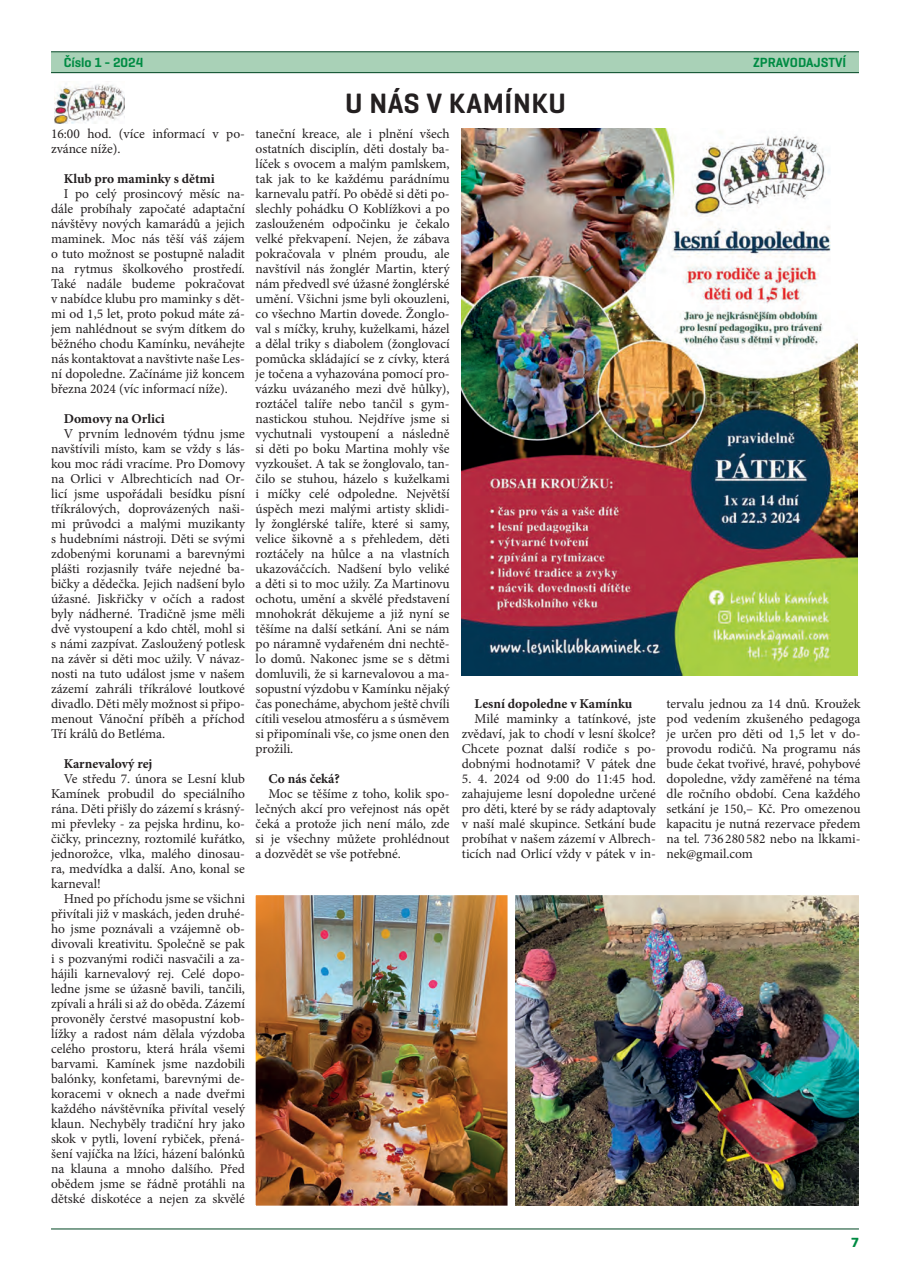
<style>
.page{position:relative;width:910px;height:1280px;background:#fff}
.page>*{position:absolute;margin:0;border:0;box-sizing:border-box;transform-origin:0 0}
.Nadpis{font:600 28.5px "Geogrotesque";letter-spacing:.02em;color:#231f20}
.text_zpravodaj{font:13.5px/15px "Minion Pro";color:#231f20;text-align:justify}
.text_zpravodaj-2{font:700 13.5px "Minion Pro";color:#231f20}
.Stránkování{font:600 13.5px "Geogrotesque";color:#008b43}
.Stránkování-2{font:700 13.5px "Geogrotesque";color:#008b43}
</style>
<div class="page">
<div style="left:51px;top:52px;width:808px;height:21px;background:#a9d1b7"></div>
<hr style="left:51px;top:72px;width:808px;height:1px;background:#004623">
<hr style="left:51px;top:51px;width:808px;height:1px;background:#004623">
<hr style="left:51px;top:1229px;width:808px;height:1px;background:#004623">
<img style="left:55px;top:83px;width:69px;height:40px">
<img style="left:255px;top:895px;width:249px;height:311px">
<img style="left:504px;top:895px;width:355px;height:311px">
<img style="left:462px;top:129px;width:395px;height:546px">
<p class="Stránkování" style="left:64px;top:54px;width:81px">Číslo 1 - 2024</p>
<p class="Stránkování" style="left:753px;top:54px;width:95px">ZPRAVODAJSTVÍ</p>
<p class="text_zpravodaj" style="left:51px;top:127px;width:195px">16:00 hod. (více informací v po&shy;zvánce níže).</p>
<p class="text_zpravodaj-2" style="left:64px;top:169px;width:153px">Klub pro maminky s dětmi</p>
<p class="text_zpravodaj" style="left:51px;top:187px;width:196px;text-indent:13px">I po celý prosincový měsíc na&shy;dále probíhaly započaté adaptační návštěvy nových kamarádů a jejich maminek. Moc nás těší váš zájem o tuto možnost se postupně naladit na rytmus školkového prostředí.<br>Také nadále budeme pokračovat v nabídce klubu pro maminky s dět&shy;mi od 1,5 let, proto pokud máte zá&shy;jem nahlédnout se svým dítkem do běžného chodu Kamínku, neváhejte nás kontaktovat a navštivte naše Les&shy;ní dopoledne. Začínáme již koncem března 2024 (víc informací níže).</p>
<p class="text_zpravodaj-2" style="left:64px;top:409px;width:103px">Domovy na Orlici</p>
<p class="text_zpravodaj" style="left:51px;top:427px;width:196px;text-indent:13px">V prvním lednovém týdnu jsme navštívili místo, kam se vždy s lás&shy;kou moc rádi vracíme. Pro Domovy na Orlici v Albrechticích nad Or&shy;licí jsme uspořádali besídku písní tříkrálových, doprovázených naši&shy;mi průvodci a malými muzikanty s hudebními nástroji. Děti se svými zdobenými korunami a barevnými plášti rozjasnily tváře nejedné ba&shy;bičky a dědečka. Jejich nadšení bylo úžasné. Jiskřičky v očích a radost byly nádherné. Tradičně jsme měli dvě vystoupení a kdo chtěl, mohl si s námi zazpívat. Zasloužený potlesk na závěr si děti moc užily. V návaz&shy;nosti na tuto událost jsme v našem zázemí zahráli tříkrálové loutkové divadlo. Děti měly možnost si připo&shy;menout Vánoční příběh a příchod Tří králů do Betléma.</p>
<p class="text_zpravodaj-2" style="left:64px;top:754px;width:90px">Karnevalový rej</p>
<p class="text_zpravodaj" style="left:51px;top:772px;width:196px;text-indent:13px">Ve středu 7. února se Lesní klub Kamínek probudil do speciálního rána. Děti přišly do zázemí s krásný&shy;mi převleky - za pejska hrdinu, ko&shy;čičky, princezny, roztomilé kuřátko, jednorožce, vlka, malého dinosau&shy;ra, medvídka a další. Ano, konal se karneval!</p>
<p class="text_zpravodaj" style="left:51px;top:891px;width:196px;text-indent:13px">Hned po příchodu jsme se všichni přivítali již v maskách, jeden druhé&shy;ho jsme poznávali a vzájemně ob&shy;divovali kreativitu. Společně se pak i s pozvanými rodiči nasvačili a za&shy;hájili karnevalový rej. Celé dopo&shy;ledne jsme se úžasně bavili, tančili, zpívali a hráli si až do oběda. Zázemí provoněly čerstvé masopustní kob&shy;lížky a radost nám dělala výzdoba celého prostoru, která hrála všemi barvami. Kamínek jsme nazdobili balónky, konfetami, barevnými de&shy;koracemi v oknech a nade dveřmi každého návštěvníka přivítal veselý klaun. Nechyběly tradiční hry jako skok v pytli, lovení rybiček, přená&shy;šení vajíčka na lžíci, házení balónků na klauna a mnoho dalšího. Před obědem jsme se řádně protáhli na dětské diskotéce a nejen za skvělé</p>
<p class="Nadpis" style="left:345px;top:85px;width:222px">U NÁS V KAMÍNKU</p>
<p class="text_zpravodaj" style="left:256px;top:126px;width:196px">taneční kreace, ale i plnění všech ostatních disciplín, děti dostaly ba&shy;líček s ovocem a malým pamlskem, tak jak to ke každému parádnímu karnevalu patří. Po obědě si děti po&shy;slechly pohádku O Koblížkovi a po zaslouženém odpočinku je čekalo velké překvapení. Nejen, že zábava pokračovala v plném proudu, ale navštívil nás žonglér Martin, který nám předvedl své úžasné žonglérské umění. Všichni jsme byli okouzleni, co všechno Martin dovede. Žonglo&shy;val s míčky, kruhy, kuželkami, házel a dělal triky s diabolem (žonglovací pomůcka skládající se z cívky, která je točena a vyhazována pomocí pro&shy;vázku uvázaného mezi dvě hůlky), roztáčel talíře nebo tančil s gym&shy;nastickou stuhou. Nejdříve jsme si vychutnali vystoupení a následně si děti po boku Martina mohly vše vyzkoušet. A tak se žonglovalo, tan&shy;čilo se stuhou, házelo s kuželkami i míčky celé odpoledne. Největší úspěch mezi malými artisty sklidi&shy;ly žonglérské talíře, které si samy, velice šikovně a s přehledem, děti roztáčely na hůlce a na vlastních ukazováčcích. Nadšení bylo veliké a děti si to moc užily. Za Martinovu ochotu, umění a skvělé představení mnohokrát děkujeme a již nyní se těšíme na další setkání. Ani se nám po náramně vydařeném dni nechtě&shy;lo domů. Nakonec jsme se s dětmi domluvili, že si karnevalovou a ma&shy;sopustní výzdobu v Kamínku nějaký čas ponecháme, abychom ještě chvíli cítili veselou atmosféru a s úsměvem si připomínali vše, co jsme onen den prožili.</p>
<p class="text_zpravodaj-2" style="left:268px;top:769px;width:73px">Co nás čeká?</p>
<p class="text_zpravodaj" style="left:256px;top:787px;width:195px;text-indent:13px">Moc se těšíme z toho, kolik spo&shy;lečných akcí pro veřejnost nás opět čeká a protože jich není málo, zde si je všechny můžete prohlédnout a dozvědět se vše potřebné.</p>
<p class="text_zpravodaj-2" style="left:475px;top:694px;width:159px">Lesní dopoledne v Kamínku</p>
<p class="text_zpravodaj" style="left:462px;top:712px;width:196px;text-indent:13px">Milé maminky a tatínkové, jste zvědaví, jak to chodí v lesní školce?<br>Chcete poznat další rodiče s po&shy;dobnými hodnotami? V pátek dne</p>
<p class="text_zpravodaj" style="left:462px;top:772px;width:196px">5. 4. 2024 od 9:00 do 11:45 hod. zahajujeme lesní dopoledne určené pro děti, které by se rády adaptovaly v naší malé skupince. Setkání bude probíhat v našem zázemí v Albrech&shy;ticích nad Orlicí vždy v pátek v in-</p>
<p class="text_zpravodaj" style="left:666px;top:697px;width:196px">tervalu jednou za 14 dnů. Kroužek pod vedením zkušeného pedagoga je určen pro děti od 1,5 let v do&shy;provodu rodičů. Na programu nás bude čekat tvořivé, hravé, pohybové dopoledne, vždy zaměřené na téma dle ročního období. Cena každého setkání je 150,– Kč. Pro omezenou kapacitu je nutná rezervace předem na tel. 736 280 582 nebo na lkkami&shy;nek@gmail.com</p>
<p class="Stránkování-2" style="left:851px;top:1234px;width:9px">7</p>
</div>
